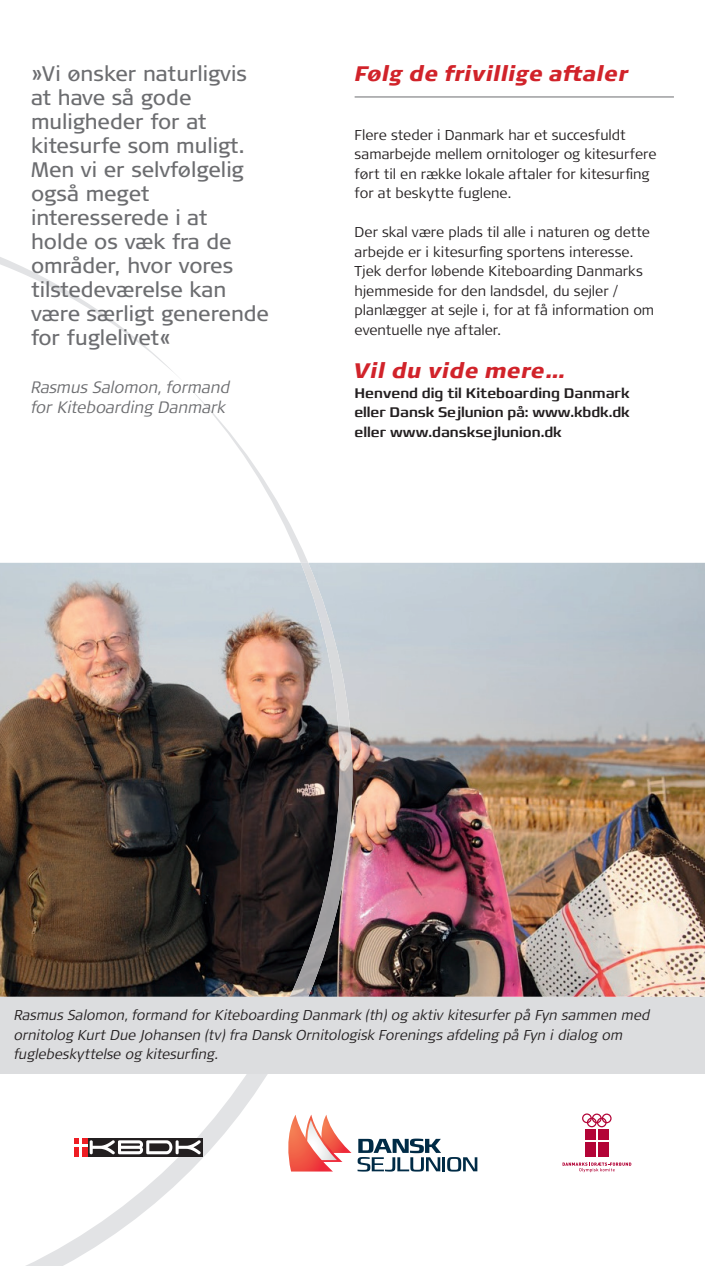
<style>
.page{position:relative;width:705px;height:1266px;background:#fff}
.page>*{position:absolute;margin:0;border:0;box-sizing:border-box;transform-origin:0 0}
.t1{font:21px/24px "Signa OT";color:#6c6d70}
.t2{font:italic 900 21px "Signa OT";color:#d1232a}
.t3{font:italic 300 16.5px/19.5px "Signa OT";letter-spacing:-.01em;color:#6c6d70}
.t4{font:300 14.25px/19.5px "Signa OT";color:#231f20}
.t5{font:italic 300 14.25px/19.5px "Signa OT";letter-spacing:-.005em;color:#231f20}
.t6{font:500 14.25px/19.5px "Francker Pro";letter-spacing:-.005em;color:#231f20;text-align:justify}
</style>
<div class="page">
<img style="left:352px;top:563px;width:352px;height:433px">
<svg style="left:0;top:257px;width:308px;height:1008px"></svg>
<img style="left:289px;top:563px;width:63px;height:433px">
<hr style="left:354px;top:97px;width:319px;height:1px;background:#6c6d70">
<div style="left:0;top:996px;width:704px;height:77px;background:#dcdddf"></div>
<div style="left:591px;top:1113px;width:10px;height:10px;border:1px solid #b30437;border-radius:50%"></div>
<div style="left:596px;top:1117px;width:10px;height:10px;border:1px solid #b30437;border-radius:50%"></div>
<div style="left:601px;top:1113px;width:10px;height:10px;border:1px solid #b30437;border-radius:50%"></div>
<div style="left:581px;top:1113px;width:10px;height:10px;border:1px solid #b30437;border-radius:50%"></div>
<div style="left:586px;top:1117px;width:10px;height:10px;border:1px solid #b30437;border-radius:50%"></div>
<svg style="left:562px;top:1162px;width:69px;height:10px"></svg>
<div style="left:585px;top:1128px;width:10px;height:10px;background:#b30437"></div>
<div style="left:597px;top:1128px;width:11px;height:10px;background:#b30437"></div>
<div style="left:597px;top:1141px;width:11px;height:15px;background:#b30437"></div>
<div style="left:585px;top:1141px;width:10px;height:15px;background:#b30437"></div>
<div style="left:75px;top:1137px;width:128px;height:19px;background:linear-gradient(to right,#331f20,#1c1f20)"></div>
<div style="left:74px;top:1137px;width:13px;height:19px;background:#ee1d23"></div>
<hr style="left:79px;top:1137px;width:3px;height:19px;background:#fff">
<svg style="left:74px;top:1140px;width:126px;height:14px"></svg>
<hr style="left:442px;top:1157px;width:3px;height:14px;background:#002b46">
<svg style="left:447px;top:1157px;width:30px;height:14px"></svg>
<svg style="left:357px;top:1138px;width:84px;height:33px"></svg>
<svg style="left:282px;top:1114px;width:69px;height:57px"></svg>
<h1 class="t1" style="left:31px;top:62px;width:217px">»Vi ønsker naturligvis</h1>
<h1 class="t2" style="left:354px;top:60px;width:274px">Følg de frivillige aftaler</h1>
<h1 class="t1" style="left:31px;top:86px;width:239px">at have så gode muligheder for at kitesurfe som muligt.<br>Men vi er selvfølgelig også meget interesserede i at holde os væk fra de områder, hvor vores tilstedeværelse kan være særligt generende for fuglelivet«</h1>
<p class="t3" style="left:31px;top:378px;width:200px">Rasmus Salomon, formand for Kiteboarding Danmark</p>
<p class="t4" style="left:354px;top:125px;width:303px">Flere steder i Danmark har et succesfuldt samarbejde mellem ornitologer og kitesurfere ført til en række lokale aftaler for kitesurfing for at beskytte fuglene.</p>
<p class="t4" style="left:354px;top:223px;width:301px">Der skal være plads til alle i naturen og dette arbejde er i kitesurfing sportens interesse.<br>Tjek derfor løbende Kiteboarding Danmarks hjemmeside for den landsdel, du sejler / planlægger at sejle i, for at få information om eventuelle nye aftaler.</p>
<h1 class="t2" style="left:354px;top:357px;width:212px">Vil du vide mere…</h1>
<p class="t6" style="left:354px;top:383px;width:276px">Henvend dig til Kiteboarding Danmark eller Dansk Sejlunion på: www.kbdk.dk eller www.dansksejlunion.dk</p>
<p class="t5" style="left:14px;top:1005px;width:637px">Rasmus Salomon, formand for Kiteboarding Danmark (th) og aktiv kitesurfer på Fyn sammen med ornitolog Kurt Due Johansen (tv) fra Dansk Ornitologisk Forenings afdeling på Fyn i dialog om fuglebeskyttelse og kitesurfing.</p>
</div>
